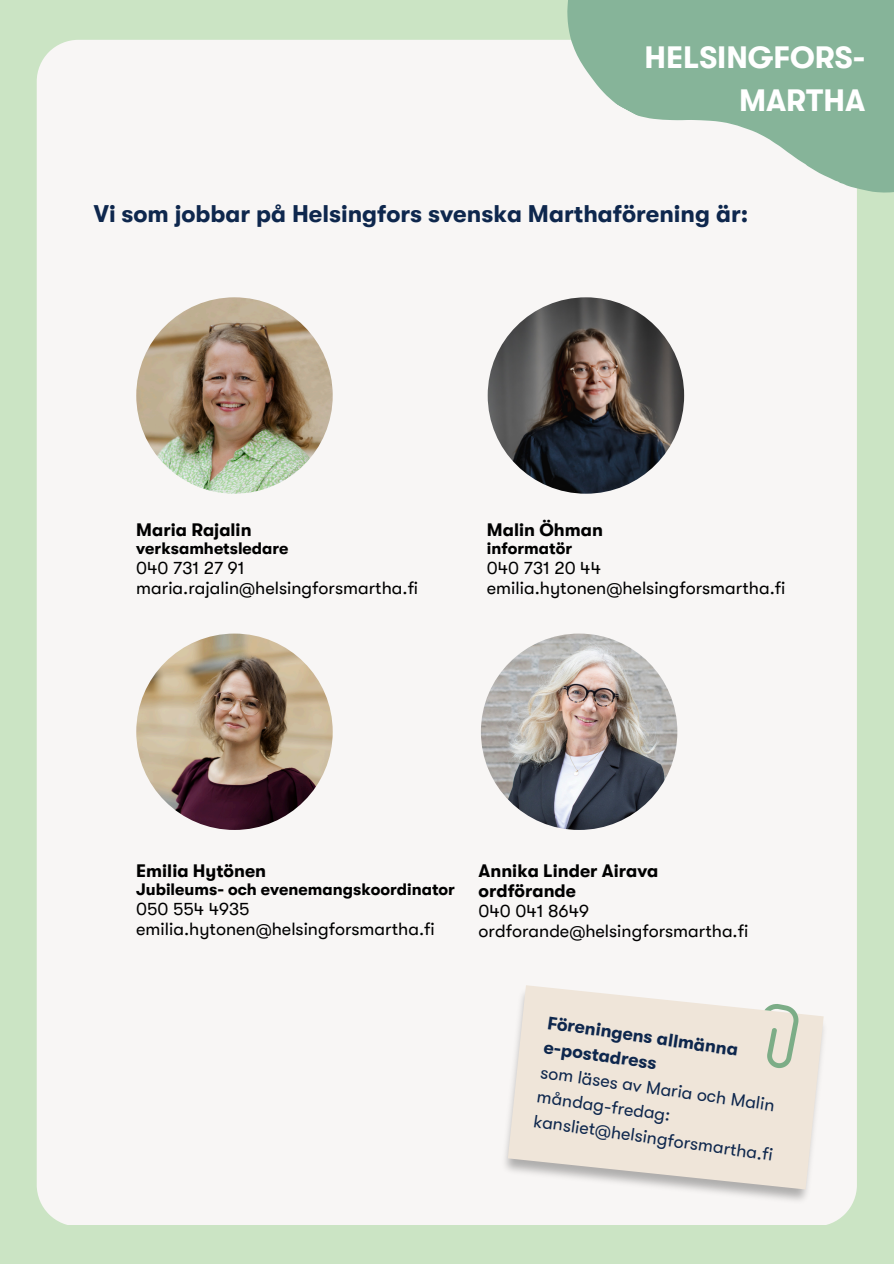
<style>
.page{position:relative;width:894px;height:1264px;background:#fff}
.page>*{position:absolute;margin:0;border:0;box-sizing:border-box;transform-origin:0 0}
.t1{font:700 30.75px/42.8px "GT Walsheim";color:#fff;text-align:right}
.t2{font:700 24px "GT Walsheim";color:#0e274d}
.t3{font:18px "GT Walsheim";color:#000}
.t4{font:18px/24.6px "GT Walsheim";color:#0e274d}
.t5{font:700 18px "GT Walsheim";color:#000}
.t6{font:700 18px "GT Walsheim";color:#0e274d}
.t7{font:700 16.5px "GT Walsheim";color:#000}
</style>
<div class="page">
<div style="left:0;top:0;width:893px;height:1263px;background:#cbe4c4"></div>
<div style="left:37px;top:40px;width:819px;height:1184px;background:#f8f6f5"></div>
<svg style="left:528px;top:0;width:365px;height:261px;background:#c1d6c8"></svg>
<img style="left:487px;top:297px;width:197px;height:196px;border-radius:50%">
<img style="left:136px;top:297px;width:196px;height:196px;border-radius:50%">
<img style="left:480px;top:633px;width:197px;height:197px;border-radius:50%">
<div style="left:464px;top:940px;width:393px;height:285px;background:#f8f6f5"></div>
<svg style="left:507px;top:985px;width:316px;height:204px;background:#ede5db"></svg>
<svg style="left:753px;top:1001px;width:47px;height:69px;background:#d8dbcb"></svg>
<img style="left:136px;top:633px;width:196px;height:197px;border-radius:50%">
<p class="t1" style="left:644px;top:37px;width:222px">HELSINGFORS-<br>MARTHA</p>
<p class="t2" style="left:94px;top:201px;width:655px">Vi som jobbar på Helsingfors svenska Marthaförening är:</p>
<p class="t5" style="left:136px;top:519px;width:117px">Maria Rajalin</p>
<p class="t7" style="left:136px;top:539px;width:154px">verksamhetsledare</p>
<p class="t3" style="left:136px;top:558px;width:110px">040 731 27 91</p>
<p class="t3" style="left:136px;top:578px;width:283px">maria.rajalin@helsingforsmartha.fi</p>
<p class="t5" style="left:487px;top:519px;width:117px">Malin Öhman</p>
<p class="t7" style="left:487px;top:539px;width:87px">informatör</p>
<p class="t3" style="left:487px;top:558px;width:115px">040 731 20 44</p>
<p class="t3" style="left:487px;top:578px;width:300px">emilia.hytonen@helsingforsmartha.fi</p>
<p class="t5" style="left:136px;top:860px;width:131px">Emilia Hytönen</p>
<p class="t7" style="left:136px;top:879px;width:320px">Jubileums- och evenemangskoordinator</p>
<p class="t3" style="left:136px;top:898px;width:115px">050 554 4935</p>
<p class="t3" style="left:136px;top:918px;width:300px">emilia.hytonen@helsingforsmartha.fi</p>
<p class="t5" style="left:478px;top:860px;width:181px">Annika Linder Airava</p>
<p class="t5" style="left:478px;top:880px;width:99px">ordförande</p>
<p class="t3" style="left:478px;top:900px;width:112px">040 041 8649</p>
<p class="t3" style="left:478px;top:921px;width:271px">ordforande@helsingforsmartha.fi</p>
<p class="t6" style="left:549px;top:1012px;width:194px;rotate:8deg">Föreningens allmänna</p>
<p class="t4" style="left:542px;top:1059px;width:238px;rotate:8deg">som läses av Maria och Malin måndag-fredag:</p>
<p class="t6" style="left:545px;top:1037px;width:115px;rotate:8deg">e-postadress</p>
<p class="t4" style="left:535px;top:1108px;width:243px;rotate:8deg">kansliet@helsingforsmartha.fi</p>
</div>
